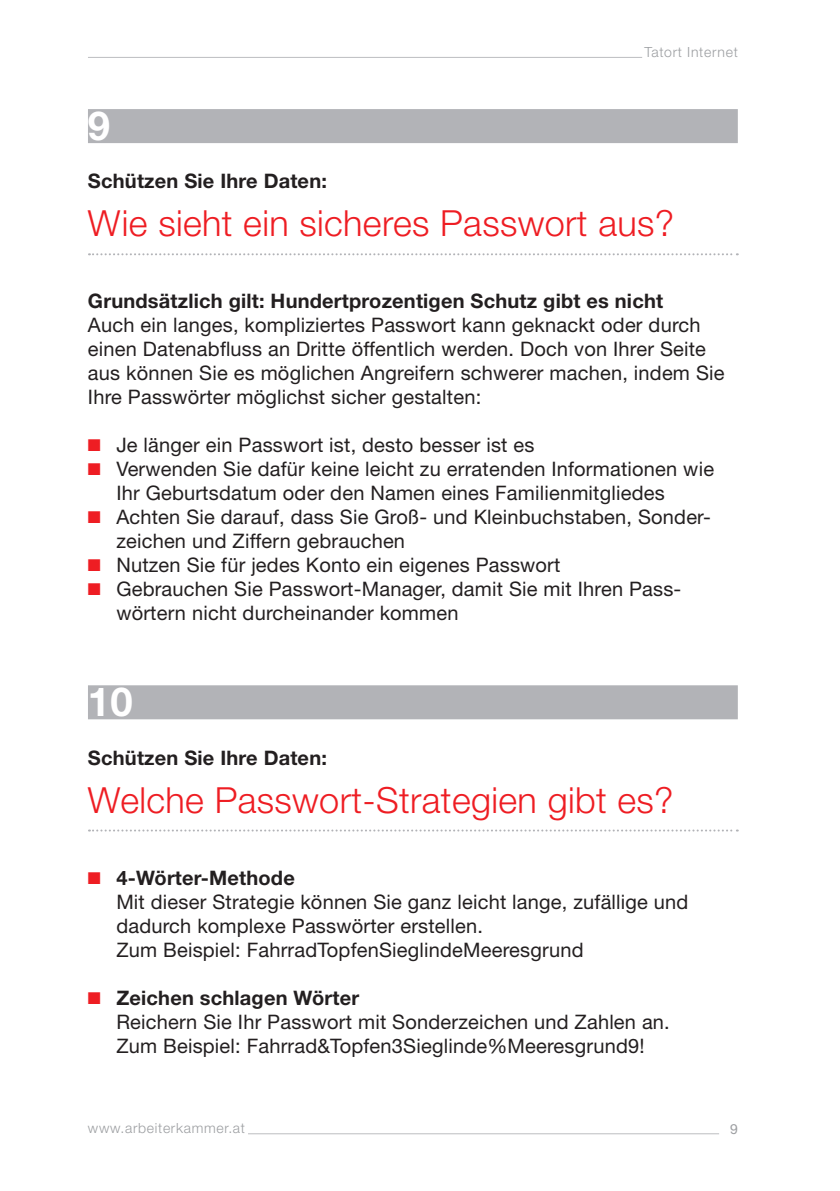
<style>
.page{position:relative;width:840px;height:1191px;background:#fff}
.page>*{position:absolute;margin:0;border:0;box-sizing:border-box;transform-origin:0 0}
.t1{font:700 40px "Helvetica Neue LT Std";color:#fff}
.t2{font:300 36px "Helvetica Neue LT Std";letter-spacing:.01em;color:#ee1d23}
.t3{font:20px/24px "Helvetica Neue LT Std";letter-spacing:.01em;color:#231f20}
.t4{font:700 20px "Helvetica Neue LT Std";letter-spacing:.01em;color:#231f20}
.t5{font:300 14px "Helvetica Neue LT Std";letter-spacing:.05em;color:#9d9fa2}
.t6{font:14px "Helvetica Neue LT Std";color:#9d9fa2}
.s1{color:#ee1d23}
.s2{font-weight:700}
</style>
<div class="page">
<hr style="left:248px;top:1133px;width:470px;height:1px;background:#bcbdc0">
<hr style="left:88px;top:57px;width:553px;height:1px;background:#bcbdc0">
<div style="left:88px;top:109px;width:649px;height:34px;background:#b2b3b7"></div>
<svg style="left:89px;top:253px;width:648px;height:2px"></svg>
<div style="left:88px;top:685px;width:649px;height:34px;background:#b2b3b7"></div>
<svg style="left:89px;top:829px;width:648px;height:2px"></svg>
<p class="t5" style="left:644px;top:43px;width:95px">Tatort Internet</p>
<h1 class="t1" style="left:88px;top:101px;width:24px">9</h1>
<p class="t4" style="left:88px;top:169px;width:240px">Schützen Sie Ihre Daten:</p>
<h2 class="t2" style="left:88px;top:201px;width:587px">Wie sieht ein sicheres Passwort aus?</h2>
<p class="t4" style="left:88px;top:289px;width:576px">Grundsätzlich gilt: Hundertprozentigen Schutz gibt es nicht</p>
<p class="t3" style="left:88px;top:313px;width:637px">Auch ein langes, kompliziertes Passwort kann geknackt oder durch einen Datenabfluss an Dritte öffentlich werden. Doch von Ihrer Seite aus können Sie es möglichen Angreifern schwerer machen, indem Sie Ihre Passwörter möglichst sicher gestalten:</p>
<p class="t3" style="left:88px;top:433px;width:448px"><span class="s1">■</span> Je länger ein Passwort ist, desto besser ist es</p>
<p class="t3" style="left:116px;top:457px;width:599px;text-indent:-28px"><span class="s1">■</span> Verwenden Sie dafür keine leicht zu erratenden Informationen wie<br>Ihr Geburtsdatum oder den Namen eines Familienmitgliedes</p>
<p class="t3" style="left:116px;top:505px;width:593px;text-indent:-28px"><span class="s1">■</span> Achten Sie darauf, dass Sie Groß- und Kleinbuchstaben, Sonder&shy;zeichen und Ziffern gebrauchen</p>
<p class="t3" style="left:88px;top:553px;width:473px"><span class="s1">■</span> Nutzen Sie für jedes Konto ein eigenes Passwort</p>
<p class="t3" style="left:116px;top:577px;width:566px;text-indent:-28px"><span class="s1">■</span> Gebrauchen Sie Passwort-Manager, damit Sie mit Ihren Pass&shy;wörtern nicht durcheinander kommen</p>
<h1 class="t1" style="left:88px;top:677px;width:46px">10</h1>
<p class="t4" style="left:88px;top:745px;width:240px">Schützen Sie Ihre Daten:</p>
<h2 class="t2" style="left:88px;top:777px;width:587px">Welche Passwort-Strategien gibt es?</h2>
<p class="t3" style="left:116px;top:865px;width:573px;text-indent:-28px"><span class="s1">■</span> <span class="s2">4-Wörter-Methode<br></span>Mit dieser Strategie können Sie ganz leicht lange, zufällige und dadurch komplexe Passwörter erstellen.<br>Zum Beispiel: FahrradTopfenSieglindeMeeresgrund</p>
<p class="t3" style="left:116px;top:985px;width:554px;text-indent:-28px"><span class="s1">■</span> <span class="s2">Zeichen schlagen Wörter<br></span>Reichern Sie Ihr Passwort mit Sonderzeichen und Zahlen an.<br>Zum Beispiel: Fahrrad&amp;Topfen3Sieglinde%Meeresgrund9!</p>
<p class="t5" style="left:88px;top:1119px;width:158px">www.arbeiterkammer.at</p>
<p class="t6" style="left:729px;top:1120px;width:9px">9</p>
</div>
